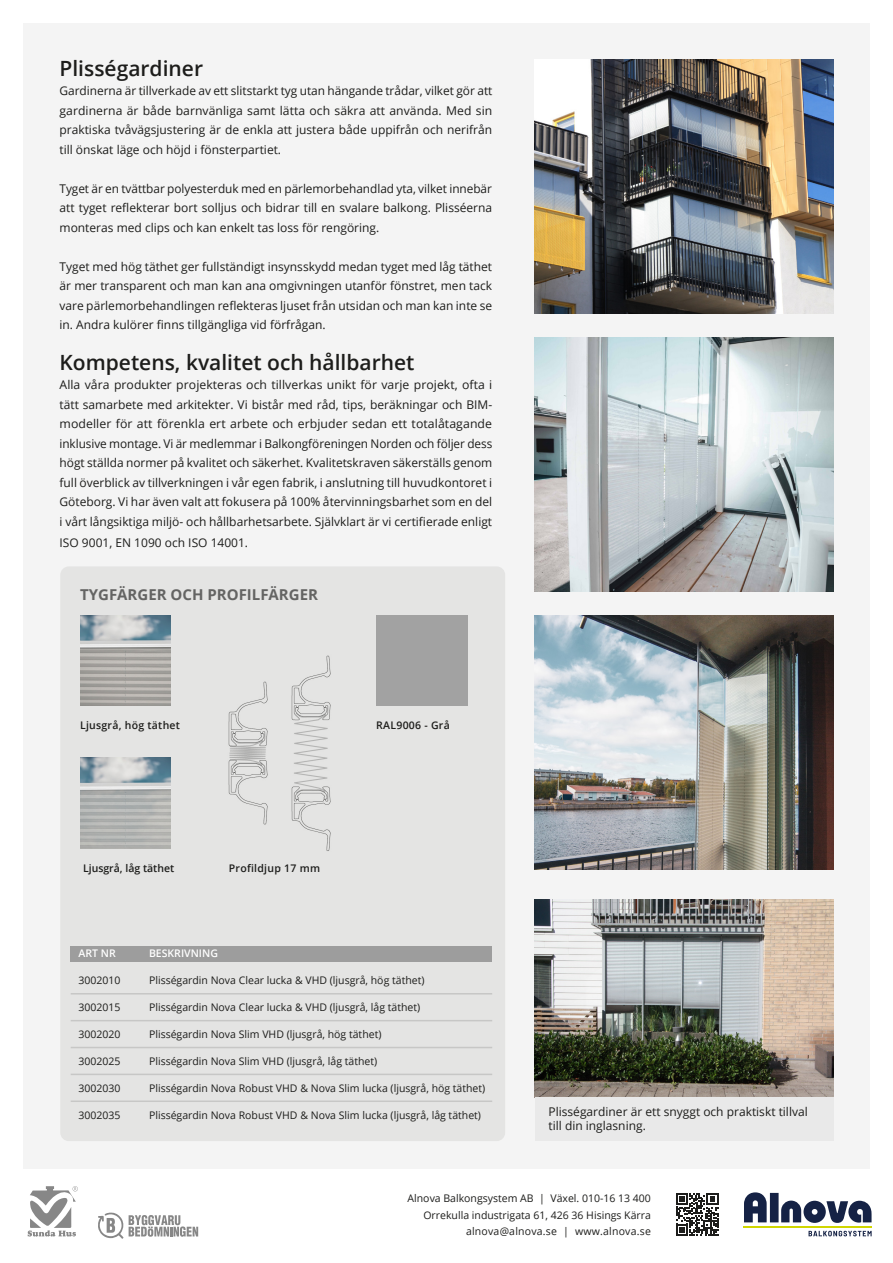
<style>
.page{position:relative;width:893px;height:1263px;background:#fff}
.page>*{position:absolute;margin:0;border:0;box-sizing:border-box;transform-origin:0 0}
.t1{font:600 21px "Open Sans";color:#1d1d1b}
.t2{font:700 15px "Open Sans";color:#646463}
.Brödtext_Baksida{font:12px/19.5px "Open Sans";color:#1d1d1b;text-align:justify}
.t3{font:10.5px "Open Sans";color:#1d1d1b}
.t4{font:600 10.5px "Open Sans";letter-spacing:.025em;color:#1d1d1b}
.t5{font:10.5px "Open Sans";letter-spacing:.02em;color:#1d1d1b}
.t6{font:600 10.5px "Open Sans";color:#1d1d1b}
.t7{font:600 10.5px "Open Sans";color:#fff}
</style>
<div class="page">
<div style="left:23px;top:24px;width:847px;height:1145px;background:#f4f4f4"></div>
<div style="left:60px;top:566px;width:445px;height:575px;background:#e4e4e3;border-radius:9px"></div>
<div style="left:71px;top:946px;width:421px;height:15px;background:#9d9d9d"></div>
<hr style="left:71px;top:993px;width:421px;height:1px;background:#c7c7c6">
<hr style="left:71px;top:1074px;width:421px;height:1px;background:#c7c7c6">
<hr style="left:71px;top:1100px;width:421px;height:2px;background:#c7c7c6">
<hr style="left:71px;top:1020px;width:421px;height:1px;background:#c7c7c6">
<hr style="left:71px;top:1047px;width:421px;height:1px;background:#c7c7c6">
<img style="left:535px;top:899px;width:298px;height:198px">
<div style="left:535px;top:1097px;width:298px;height:44px;background:#e9e9e9"></div>
<svg style="left:28px;top:1186px;width:50px;height:51px"></svg>
<img style="left:535px;top:60px;width:298px;height:254px">
<img style="left:535px;top:337px;width:298px;height:255px">
<img style="left:535px;top:615px;width:298px;height:255px">
<img style="left:80px;top:758px;width:91px;height:90px">
<img style="left:80px;top:615px;width:91px;height:91px">
<svg style="left:98px;top:1212px;width:100px;height:27px"></svg>
<svg style="left:676px;top:1193px;width:42px;height:42px"></svg>
<svg style="left:808px;top:1231px;width:64px;height:5px"></svg>
<hr style="left:744px;top:1226px;width:128px;height:1px;background:#d0d600">
<svg style="left:744px;top:1192px;width:127px;height:31px"></svg>
<img style="left:291px;top:655px;width:40px;height:196px">
<img style="left:228px;top:681px;width:40px;height:144px">
<p class="t1" style="left:60px;top:54px;width:145px">Plisségardiner</p>
<p class="Brödtext_Baksida" style="left:60px;top:81px;width:434px">Gardinerna är tillverkade av ett slitstarkt tyg utan hängande trådar, vilket gör att</p>
<p class="Brödtext_Baksida" style="left:60px;top:100px;width:434px">gardinerna är både barnvänliga samt lätta och säkra att använda. Med sin praktiska tvåvägsjustering är de enkla att justera både uppifrån och nerifrån till önskat läge och höjd i fönsterpartiet.</p>
<p class="Brödtext_Baksida" style="left:60px;top:178px;width:434px">Tyget är en tvättbar polyesterduk med en pärlemorbehandlad yta, vilket innebär att tyget reflekterar bort solljus och bidrar till en svalare balkong. Plisséerna monteras med clips och kan enkelt tas loss för rengöring.</p>
<p class="Brödtext_Baksida" style="left:60px;top:256px;width:434px">Tyget med hög täthet ger fullständigt insynsskydd medan tyget med låg täthet är mer transparent och man kan ana omgivningen utanför fönstret, men tack vare pärlemorbehandlingen reflekteras ljuset från utsidan och man kan inte se in. Andra kulörer finns tillgängliga vid förfrågan.</p>
<p class="t1" style="left:60px;top:348px;width:356px">Kompetens, kvalitet och hållbarhet</p>
<p class="Brödtext_Baksida" style="left:60px;top:375px;width:434px">Alla våra produkter projekteras och tillverkas unikt för varje projekt, ofta i tätt samarbete med arkitekter. Vi bistår med råd, tips, beräkningar och BIM&shy;modeller för att förenkla ert arbete och erbjuder sedan ett totalåtagande inklusive montage. Vi är medlemmar i Balkongföreningen Norden och följer dess högt ställda normer på kvalitet och säkerhet. Kvalitetskraven säkerställs genom full överblick av tillverkningen i vår egen fabrik, i anslutning till huvudkontoret i Göteborg. Vi har även valt att fokusera på 100% återvinningsbarhet som en del i vårt långsiktiga miljö- och hållbarhetsarbete. Självklart är vi certifierade enligt</p>
<p class="Brödtext_Baksida" style="left:60px;top:532px;width:190px">ISO 9001, EN 1090 och ISO 14001.</p>
<p class="t2" style="left:80px;top:584px;width:239px">TYGFÄRGER OCH PROFILFÄRGER</p>
<p class="t4" style="left:80px;top:718px;width:101px">Ljusgrå, hög täthet</p>
<p class="t4" style="left:376px;top:718px;width:75px">RAL9006 - Grå</p>
<p class="t6" style="left:83px;top:861px;width:93px">Ljusgrå, låg täthet</p>
<p class="t4" style="left:229px;top:861px;width:93px">Profildjup 17 mm</p>
<p class="t7" style="left:79px;top:946px;width:39px">ART NR</p>
<p class="t7" style="left:149px;top:946px;width:70px">BESKRIVNING</p>
<p class="t3" style="left:79px;top:973px;width:44px">3002010</p>
<p class="t3" style="left:149px;top:973px;width:277px">Plisségardin Nova Clear lucka &amp; VHD (ljusgrå, hög täthet)</p>
<p class="t3" style="left:79px;top:1000px;width:44px">3002015</p>
<p class="t3" style="left:149px;top:1000px;width:273px">Plisségardin Nova Clear lucka &amp; VHD (ljusgrå, låg täthet)</p>
<p class="t3" style="left:79px;top:1027px;width:44px">3002020</p>
<p class="t3" style="left:149px;top:1027px;width:234px">Plisségardin Nova Slim VHD (ljusgrå, hög täthet)</p>
<p class="t3" style="left:79px;top:1054px;width:44px">3002025</p>
<p class="t3" style="left:149px;top:1054px;width:230px">Plisségardin Nova Slim VHD (ljusgrå, låg täthet)</p>
<p class="t3" style="left:79px;top:1081px;width:44px">3002030</p>
<p class="t3" style="left:149px;top:1081px;width:338px">Plisségardin Nova Robust VHD &amp; Nova Slim lucka (ljusgrå, hög täthet)</p>
<p class="t3" style="left:79px;top:1108px;width:44px">3002035</p>
<p class="t3" style="left:149px;top:1108px;width:333px">Plisségardin Nova Robust VHD &amp; Nova Slim lucka (ljusgrå, låg täthet)</p>
<p class="Brödtext_Baksida" style="left:549px;top:1104px;width:261px;line-height:14.4px">Plisségardiner är ett snyggt och praktiskt tillval till din inglasning.</p>
<p class="t3" style="left:408px;top:1190px;width:245px">Alnova Balkongsystem AB | Växel. 010-16 13 400</p>
<p class="t3" style="left:423px;top:1207px;width:229px">Orrekulla industrigata 61, 426 36 Hisings Kärra</p>
<p class="t5" style="left:466px;top:1224px;width:186px">alnova@alnova.se | www.alnova.se</p>
</div>
